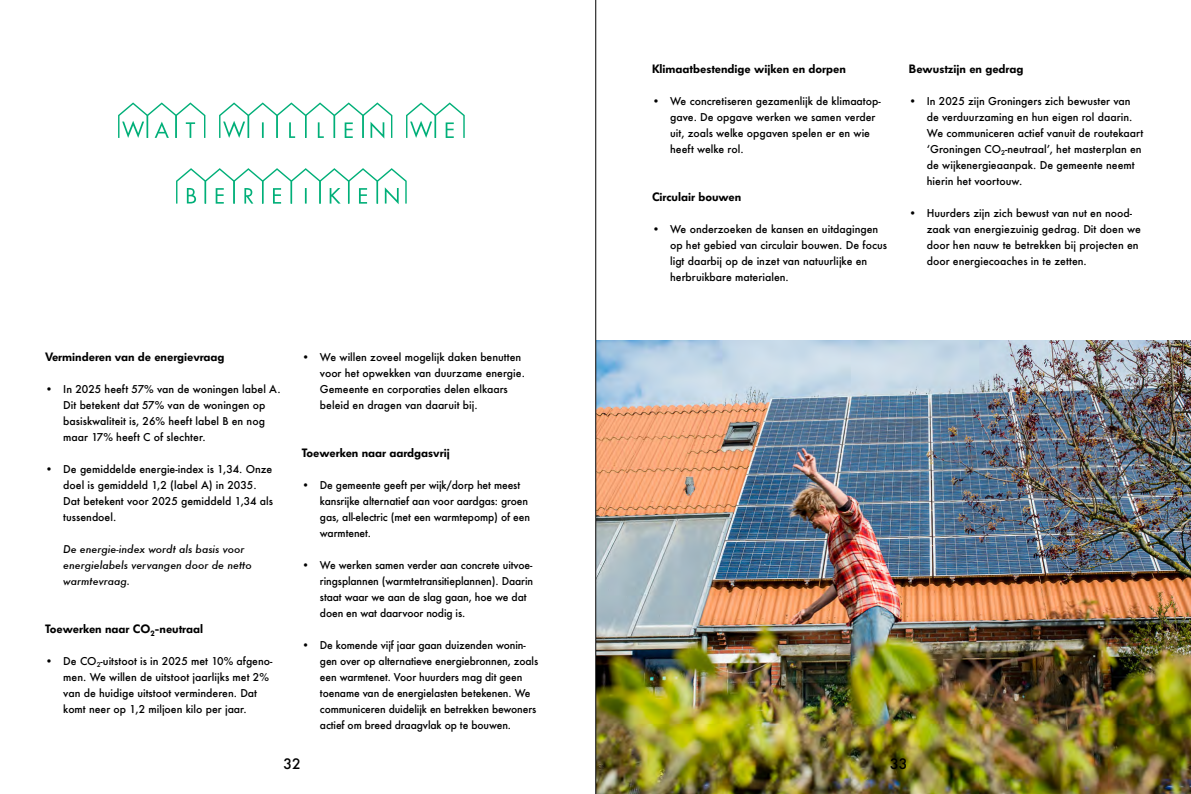
<style>
.page{position:relative;width:1191px;height:794px;background:#fff}
.page>*{position:absolute;margin:0;border:0;box-sizing:border-box;transform-origin:0 0}
.t1{font:50px/65.7px "Wonenin Stad Display";color:#00af78;text-align:center}
.t2{font:500 14px "Futura";color:#000}
.t3{font:600 12px "Futura PPP";color:#000}
.t4{font:500 10.5px/16px "Futura";color:#000}
.t5{font:italic 500 10.5px/16px "Futura";color:#000}
</style>
<div class="page">
<img style="left:596px;top:340px;width:595px;height:454px">
<hr style="left:595px;top:0;width:1px;height:794px;background:#000">
<h1 class="t1" style="left:119px;top:88px;width:347px">WAT WILLEN WE<br>BEREIKEN</h1>
<p class="t3" style="left:45px;top:349px;width:181px">Verminderen van de energievraag</p>
<p class="t4" style="left:63px;top:381px;width:219px;text-indent:-18px">• In 2025 heeft 57% van de woningen label A.<br>Dit betekent dat 57% van de woningen op basiskwaliteit is, 26% heeft label B en nog maar 17% heeft C of slechter.</p>
<p class="t4" style="left:63px;top:461px;width:211px;text-indent:-18px">• De gemiddelde energie-index is 1,34. Onze doel is gemiddeld 1,2 (label A) in 2035.<br>Dat betekent voor 2025 gemiddeld 1,34 als tussendoel.</p>
<p class="t5" style="left:63px;top:541px;width:190px">De energie-index wordt als basis voor energielabels vervangen door de netto warmtevraag.</p>
<p class="t3" style="left:45px;top:621px;width:159px">Toewerken naar CO<sub>2</sub>-neutraal</p>
<p class="t4" style="left:63px;top:653px;width:211px;text-indent:-18px">• De CO<sub>2</sub>-uitstoot is in 2025 met 10% afgeno&shy;men. We willen de uitstoot jaarlijks met 2% van de huidige uitstoot verminderen. Dat komt neer op 1,2 miljoen kilo per jaar.</p>
<p class="t4" style="left:320px;top:349px;width:206px;text-indent:-18px">• We willen zoveel mogelijk daken benutten voor het opwekken van duurzame energie.<br>Gemeente en corporaties delen elkaars beleid en dragen van daaruit bij.</p>
<p class="t3" style="left:302px;top:445px;width:149px">Toewerken naar aardgasvrij</p>
<p class="t4" style="left:320px;top:477px;width:211px;text-indent:-18px">• De gemeente geeft per wijk/dorp het meest kansrijke alternatief aan voor aardgas: groen gas, all-electric (met een warmtepomp) of een warmtenet.</p>
<p class="t4" style="left:320px;top:557px;width:215px;text-indent:-18px">• We werken samen verder aan concrete uitvoe&shy;ringsplannen (warmtetransitieplannen). Daarin staat waar we aan de slag gaan, hoe we dat doen en wat daarvoor nodig is.</p>
<p class="t4" style="left:320px;top:637px;width:220px;text-indent:-18px">• De komende vijf jaar gaan duizenden wonin&shy;gen over op alternatieve energiebronnen, zoals een warmtenet. Voor huurders mag dit geen toename van de energielasten betekenen. We communiceren duidelijk en betrekken bewoners actief om breed draagvlak op te bouwen.</p>
<p class="t3" style="left:652px;top:61px;width:195px">Klimaatbestendige wijken en dorpen</p>
<p class="t4" style="left:670px;top:93px;width:212px;text-indent:-18px">• We concretiseren gezamenlijk de klimaatop&shy;gave. De opgave werken we samen verder uit, zoals welke opgaven spelen er en wie heeft welke rol.</p>
<p class="t3" style="left:652px;top:189px;width:91px">Circulair bouwen</p>
<p class="t4" style="left:670px;top:221px;width:218px;text-indent:-18px">• We onderzoeken de kansen en uitdagingen op het gebied van circulair bouwen. De focus ligt daarbij op de inzet van natuurlijke en herbruikbare materialen.</p>
<p class="t3" style="left:909px;top:61px;width:116px">Bewustzijn en gedrag</p>
<p class="t4" style="left:927px;top:93px;width:218px;text-indent:-18px">• In 2025 zijn Groningers zich bewuster van de verduurzaming en hun eigen rol daarin.<br>We communiceren actief vanuit de routekaart ‘Groningen CO<sub>2</sub>-neutraal’, het masterplan en de wijkenergieaanpak. De gemeente neemt hierin het voortouw.</p>
<p class="t4" style="left:926px;top:205px;width:215px;text-indent:-18px">• Huurders zijn zich bewust van nut en nood&shy;zaak van energiezuinig gedrag. Dit doen we door hen nauw te betrekken bij projecten en door energiecoaches in te zetten.</p>
<h2 class="t2" style="left:283px;top:754px;width:19px">32</h2>
<h2 class="t2" style="left:890px;top:754px;width:19px">33</h2>
</div>
